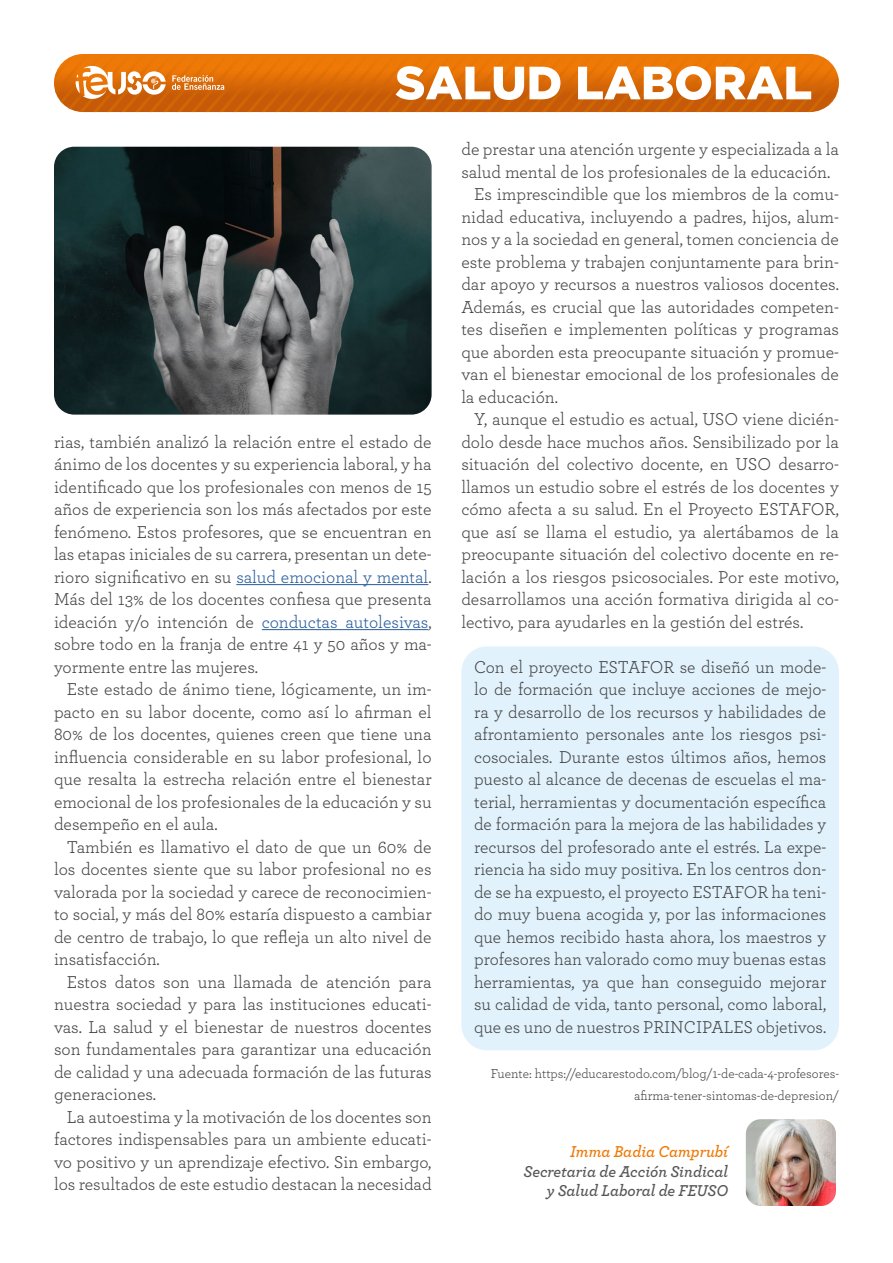
<style>
.page{position:relative;width:893px;height:1263px;background:#fff}
.page>*{position:absolute;margin:0;border:0;box-sizing:border-box;transform-origin:0 0}
.t1{font:18px/22.5px "Archer Pro";color:#444;text-align:justify}
.t2{font:italic 600 16.5px/19.5px "Archer Pro";letter-spacing:-.005em;color:#575756;text-align:right}
.t3{font:italic 600 16.5px "Archer Pro";letter-spacing:-.005em;color:#ef7906}
.t4{font:13.5px/22.5px "Archer Pro";color:#444;text-align:right}
.s1{color:#275b9b}
</style>
<div class="page">
<div style="left:461px;top:646px;width:378px;height:404px;background:#e1f2fc;border-radius:26px"></div>
<svg style="left:54px;top:54px;width:785px;height:58px"></svg>
<hr style="left:236px;top:584px;width:192px;height:1px;background:#275b9b">
<hr style="left:262px;top:629px;width:166px;height:1px;background:#275b9b">
<img style="left:747px;top:1120px;width:88px;height:85px">
<div style="left:743px;top:1116px;width:96px;height:93px;border:3px solid #fff;border-radius:16px"></div>
<img style="left:54px;top:147px;width:378px;height:268px">
<p class="t1" style="left:54px;top:430px;width:379px">rias, también analizó la relación entre el estado de ánimo de los docentes y su experiencia laboral, y ha identificado que los profesionales con menos de 15 años de experiencia son los más afectados por este fenómeno. Estos profesores, que se encuentran en las etapas iniciales de su carrera, presentan un dete&shy;rioro significativo en su <span class="s1">salud emocional y mental</span>.<br>Más del 13% de los docentes confiesa que presenta ideación y/o intención de <span class="s1">conductas autolesivas</span>, sobre todo en la franja de entre 41 y 50 años y ma&shy;yormente entre las mujeres.</p>
<p class="t1" style="left:54px;top:677px;width:379px;text-indent:13px">Este estado de ánimo tiene, lógicamente, un im&shy;pacto en su labor docente, como así lo afirman el 80% de los docentes, quienes creen que tiene una influencia considerable en su labor profesional, lo que resalta la estrecha relación entre el bienestar emocional de los profesionales de la educación y su desempeño en el aula.</p>
<p class="t1" style="left:54px;top:835px;width:379px;text-indent:13px">También es llamativo el dato de que un 60% de los docentes siente que su labor profesional no es valorada por la sociedad y carece de reconocimien&shy;to social, y más del 80% estaría dispuesto a cambiar de centro de trabajo, lo que refleja un alto nivel de insatisfacción.</p>
<p class="t1" style="left:54px;top:970px;width:379px;text-indent:13px">Estos datos son una llamada de atención para nuestra sociedad y para las instituciones educati&shy;vas. La salud y el bienestar de nuestros docentes son fundamentales para garantizar una educación de calidad y una adecuada formación de las futuras generaciones.</p>
<p class="t1" style="left:54px;top:1105px;width:379px;text-indent:13px">La autoestima y la motivación de los docentes son factores indispensables para un ambiente educati&shy;vo positivo y un aprendizaje efectivo. Sin embargo, los resultados de este estudio destacan la necesidad</p>
<p class="t1" style="left:461px;top:137px;width:379px">de prestar una atención urgente y especializada a la</p>
<p class="t1" style="left:461px;top:160px;width:370px">salud mental de los profesionales de la educación.</p>
<p class="t1" style="left:474px;top:182px;width:366px">Es imprescindible que los miembros de la comu-</p>
<p class="t1" style="left:461px;top:205px;width:379px">nidad educativa, incluyendo a padres, hijos, alum-</p>
<p class="t1" style="left:461px;top:227px;width:379px">nos y a la sociedad en general, tomen conciencia de</p>
<p class="t1" style="left:461px;top:250px;width:379px">este problema y trabajen conjuntamente para brin-</p>
<p class="t1" style="left:461px;top:272px;width:379px">dar apoyo y recursos a nuestros valiosos docentes.</p>
<p class="t1" style="left:461px;top:295px;width:379px">Además, es crucial que las autoridades competen-</p>
<p class="t1" style="left:461px;top:317px;width:379px">tes diseñen e implementen políticas y programas</p>
<p class="t1" style="left:461px;top:340px;width:379px">que aborden esta preocupante situación y promue-</p>
<p class="t1" style="left:461px;top:362px;width:379px">van el bienestar emocional de los profesionales de</p>
<p class="t1" style="left:461px;top:385px;width:98px">la educación.</p>
<p class="t1" style="left:474px;top:407px;width:366px">Y, aunque el estudio es actual, USO viene dicién-</p>
<p class="t1" style="left:461px;top:430px;width:379px">dolo desde hace muchos años. Sensibilizado por la</p>
<p class="t1" style="left:461px;top:452px;width:379px">situación del colectivo docente, en USO desarro-</p>
<p class="t1" style="left:461px;top:475px;width:379px">llamos un estudio sobre el estrés de los docentes y</p>
<p class="t1" style="left:461px;top:497px;width:379px">cómo afecta a su salud. En el Proyecto ESTAFOR,</p>
<p class="t1" style="left:461px;top:520px;width:379px">que así se llama el estudio, ya alertábamos de la</p>
<p class="t1" style="left:461px;top:542px;width:379px">preocupante situación del colectivo docente en re-</p>
<p class="t1" style="left:461px;top:565px;width:379px">lación a los riesgos psicosociales. Por este motivo,</p>
<p class="t1" style="left:461px;top:587px;width:379px">desarrollamos una acción formativa dirigida al co-</p>
<p class="t1" style="left:461px;top:610px;width:344px">lectivo, para ayudarles en la gestión del estrés.</p>
<p class="t1" style="left:474px;top:655px;width:354px">Con el proyecto ESTAFOR se diseñó un mode&shy;lo de formación que incluye acciones de mejo&shy;ra y desarrollo de los recursos y habilidades de afrontamiento personales ante los riesgos psi&shy;cosociales. Durante estos últimos años, hemos puesto al alcance de decenas de escuelas el ma&shy;terial, herramientas y documentación específica de formación para la mejora de las habilidades y recursos del profesorado ante el estrés. La expe&shy;riencia ha sido muy positiva. En los centros don&shy;de se ha expuesto, el proyecto ESTAFOR ha teni&shy;do muy buena acogida y, por las informaciones que hemos recibido hasta ahora, los maestros y profesores han valorado como muy buenas estas herramientas, ya que han conseguido mejorar su calidad de vida, tanto personal, como laboral, que es uno de nuestros PRINCIPALES objetivos.</p>
<p class="t4" style="left:491px;top:1061px;width:350px">Fuente: https://educarestodo.com/blog/1-de-cada-4-profesores&shy;afirma-tener-sintomas-de-depresion/</p>
<p class="t3" style="left:570px;top:1139px;width:159px">Imma Badia Camprubí</p>
<p class="t2" style="left:524px;top:1160px;width:206px">Secretaria de Acción Sindical y Salud Laboral de FEUSO</p>
</div>
